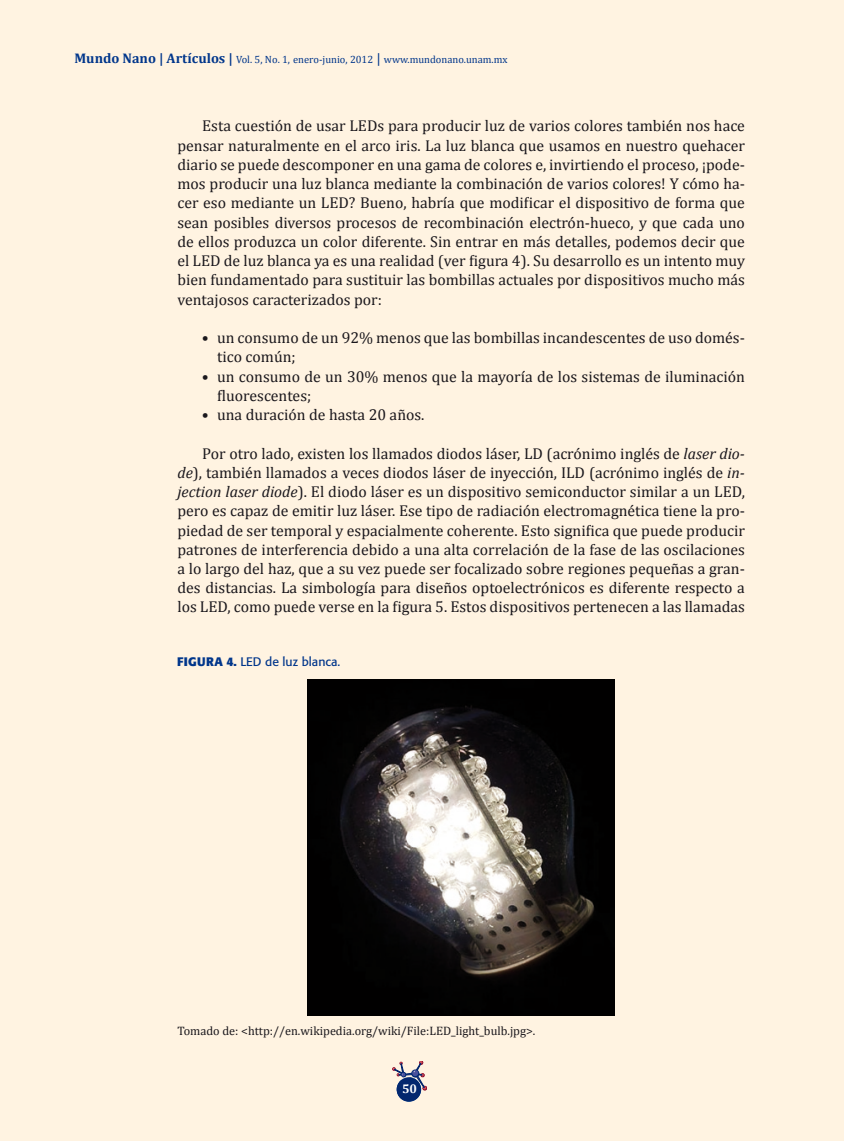
<style>
.page{position:relative;width:844px;height:1141px;background:#fff}
.page>*{position:absolute;margin:0;border:0;box-sizing:border-box;transform-origin:0 0}
.t1{font:15.75px/19.2px "Cambria";color:#1a171c;text-align:justify}
.t2{font:700 12.6px "Cambria";color:#fff}
.t3{font:12.25px "Cambria";color:#1a171c}
.t4{font:12.25px "Formata";color:#00368b}
.t5{font:10.5px "Cambria";color:#00368b}
.s1{font-weight:700;font-size:14px}
.s2{font-size:14px}
.s3{font-style:italic}
.s4{font-weight:700}
</style>
<div class="page">
<div style="left:0;top:0;width:843px;height:1141px;background:#fff3e1"></div>
<svg style="left:392px;top:1061px;width:34px;height:41px"></svg>
<div style="left:396px;top:1077px;width:25px;height:25px;background:#03276e;border-radius:50%"></div>
<img style="left:307px;top:680px;width:307px;height:335px">
<p class="t5" style="left:74px;top:54px;width:434px"><span class="s1">Mundo Nano | Artículos |</span> Vol. 5, No. 1, enero-junio, 2012 <span class="s2">|</span> www.mundonano.unam.mx</p>
<p class="t1" style="left:177px;top:116px;width:569px;text-indent:25px">Esta cuestión de usar LEDs para producir luz de varios colores también nos hace pensar naturalmente en el arco iris. La luz blanca que usamos en nuestro quehacer diario se puede descomponer en una gama de colores e, invirtiendo el proceso, ¡pode&shy;mos producir una luz blanca mediante la combinación de varios colores! Y cómo ha&shy;cer eso mediante un LED? Bueno, habría que modificar el dispositivo de forma que sean posibles diversos procesos de recombinación electrón-hueco, y que cada uno de ellos produzca un color diferente. Sin entrar en más detalles, podemos decir que el LED de luz blanca ya es una realidad (ver figura 4). Su desarrollo es un intento muy bien fundamentado para sustituir las bombillas actuales por dispositivos mucho más ventajosos caracterizados por:</p>
<p class="t1" style="left:217px;top:328px;width:529px;text-indent:-15px">• un consumo de un 92% menos que las bombillas incandescentes de uso domés&shy;tico común;</p>
<p class="t1" style="left:217px;top:366px;width:529px;text-indent:-15px">• un consumo de un 30% menos que la mayoría de los sistemas de iluminación fluorescentes;</p>
<p class="t1" style="left:202px;top:405px;width:224px">• una duración de hasta 20 años.</p>
<p class="t1" style="left:177px;top:443px;width:569px;text-indent:25px">Por otro lado, existen los llamados diodos láser, LD (acrónimo inglés de <span class="s3">laser dio&shy;de</span>), también llamados a veces diodos láser de inyección, ILD (acrónimo inglés de <span class="s3">in&shy;jection laser diode</span>). El diodo láser es un dispositivo semiconductor similar a un LED, pero es capaz de emitir luz láser. Ese tipo de radiación electromagnética tiene la pro&shy;piedad de ser temporal y espacialmente coherente. Esto significa que puede producir patrones de interferencia debido a una alta correlación de la fase de las oscilaciones a lo largo del haz, que a su vez puede ser focalizado sobre regiones pequeñas a gran&shy;des distancias. La simbología para diseños optoelectrónicos es diferente respecto a los LED, como puede verse en la figura 5. Estos dispositivos pertenecen a las llamadas</p>
<p class="t4" style="left:177px;top:654px;width:164px"><span class="s4">FIGURA 4.</span> LED de luz blanca.</p>
<p class="t3" style="left:177px;top:1024px;width:359px">Tomado de: &lt;http://en.wikipedia.org/wiki/File:LED_light_bulb.jpg&gt;.</p>
<p class="t2" style="left:402px;top:1081px;width:16px">50</p>
</div>
